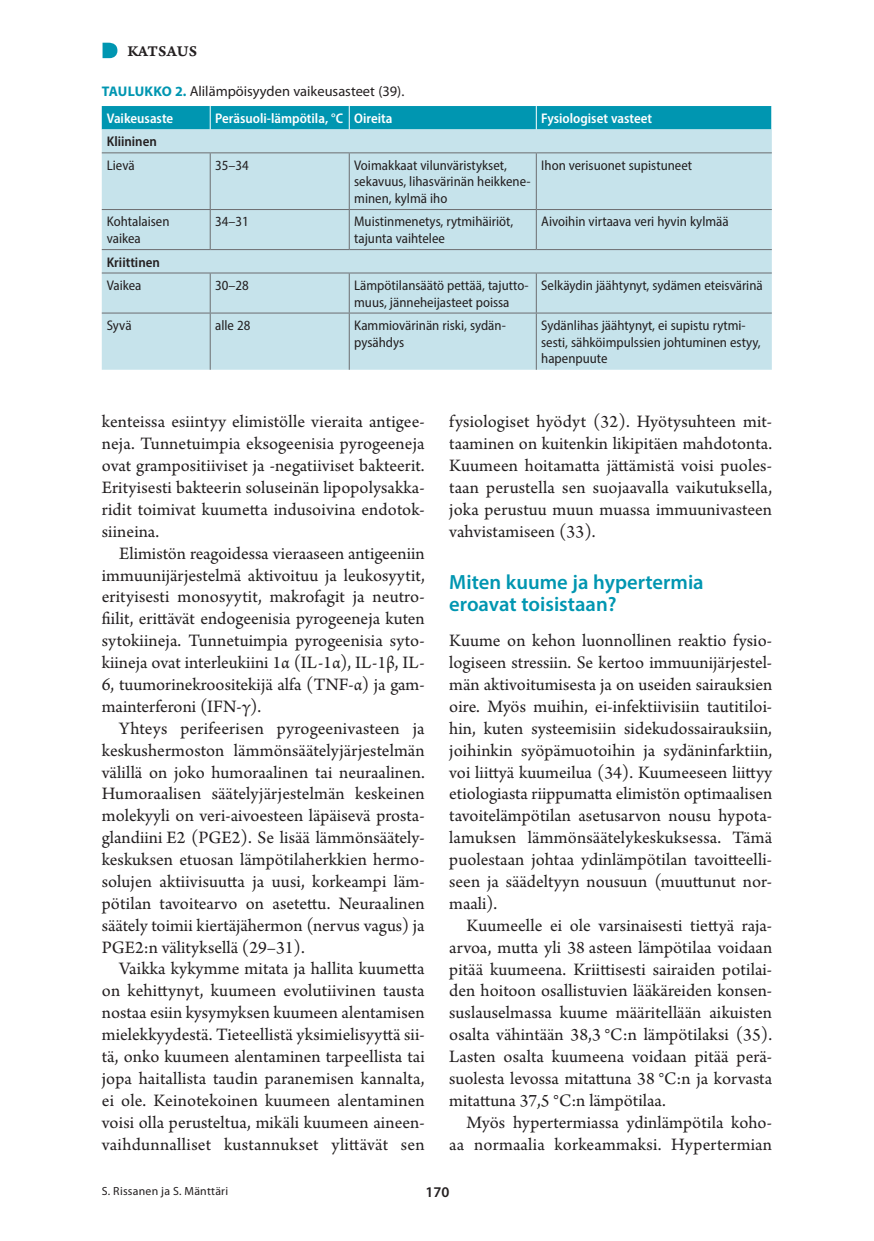
<style>
.page{position:relative;width:874px;height:1241px;background:#fff}
.page>*{position:absolute;margin:0;border:0;box-sizing:border-box;transform-origin:0 0}
.t1{font:600 20.65px/21.9px "Myriad Pro";color:#0096b1}
.t2{font:18.38px/21.9px "Arno Pro";letter-spacing:.005em;color:#231f20;text-align:justify}
.t3{font:15.75px "Arno Pro Smbd Caption";letter-spacing:.005em;color:#231f20}
.t4{font:600 14.88px "Myriad Pro";color:#231f20}
.t5{font:14.35px "Myriad Pro";color:#231f20}
.t6{font:semi-condensed 14px/16.6px "Myriad Pro";color:#231f20}
.t7{font:600 semi-condensed 14px "Myriad Pro";color:#fff}
.t8{font:600 semi-condensed 14px "Myriad Pro";color:#231f20}
.t9{font:11.9px "Myriad Pro";letter-spacing:.02em;color:#231f20}
.s1{font-weight:700;font-size:14px;color:#0096b1}
</style>
<div class="page">
<div style="left:102px;top:129px;width:669px;height:240px;background:#c6e3eb"></div>
<hr style="left:102px;top:152px;width:108px;height:1px;background:#6c6d70">
<hr style="left:210px;top:152px;width:139px;height:1px;background:#6c6d70">
<hr style="left:210px;top:153px;width:1px;height:56px;background:#6c6d70">
<hr style="left:349px;top:152px;width:187px;height:1px;background:#6c6d70">
<hr style="left:348px;top:153px;width:1px;height:56px;background:#6c6d70">
<hr style="left:536px;top:152px;width:235px;height:1px;background:#6c6d70">
<hr style="left:535px;top:153px;width:1px;height:56px;background:#6c6d70">
<hr style="left:102px;top:209px;width:108px;height:1px;background:#6c6d70">
<hr style="left:210px;top:209px;width:139px;height:1px;background:#6c6d70">
<hr style="left:210px;top:210px;width:1px;height:39px;background:#6c6d70">
<hr style="left:349px;top:209px;width:187px;height:1px;background:#6c6d70">
<hr style="left:348px;top:210px;width:1px;height:39px;background:#6c6d70">
<hr style="left:536px;top:209px;width:235px;height:1px;background:#6c6d70">
<hr style="left:535px;top:210px;width:1px;height:39px;background:#6c6d70">
<hr style="left:102px;top:249px;width:108px;height:1px;background:#6c6d70">
<hr style="left:210px;top:249px;width:139px;height:1px;background:#6c6d70">
<hr style="left:349px;top:249px;width:187px;height:1px;background:#6c6d70">
<hr style="left:536px;top:249px;width:235px;height:1px;background:#6c6d70">
<hr style="left:102px;top:272px;width:108px;height:1px;background:#6c6d70">
<hr style="left:210px;top:272px;width:139px;height:1px;background:#6c6d70">
<hr style="left:210px;top:273px;width:1px;height:39px;background:#6c6d70">
<hr style="left:349px;top:272px;width:187px;height:1px;background:#6c6d70">
<hr style="left:348px;top:273px;width:1px;height:39px;background:#6c6d70">
<hr style="left:536px;top:272px;width:235px;height:1px;background:#6c6d70">
<hr style="left:535px;top:273px;width:1px;height:39px;background:#6c6d70">
<hr style="left:102px;top:312px;width:108px;height:1px;background:#6c6d70">
<hr style="left:210px;top:312px;width:139px;height:1px;background:#6c6d70">
<hr style="left:210px;top:313px;width:1px;height:56px;background:#6c6d70">
<hr style="left:349px;top:312px;width:187px;height:1px;background:#6c6d70">
<hr style="left:348px;top:313px;width:1px;height:56px;background:#6c6d70">
<hr style="left:536px;top:312px;width:235px;height:1px;background:#6c6d70">
<hr style="left:535px;top:313px;width:1px;height:56px;background:#6c6d70">
<div style="left:102px;top:106px;width:670px;height:23px;background:#0096b1"></div>
<svg style="left:102px;top:43px;width:15px;height:15px"></svg>
<p class="t3" style="left:127px;top:41px;width:71px">KATSAUS</p>
<p class="t5" style="left:102px;top:82px;width:304px"><span class="s1">TAULUKKO 2.</span> Alilämpöisyyden vaikeusasteet (39).</p>
<p class="t7" style="left:107px;top:109px;width:68px">Vaikeusaste</p>
<p class="t7" style="left:215px;top:109px;width:179px">Peräsuoli-lämpötila, °C Oireita</p>
<p class="t7" style="left:541px;top:109px;width:112px">Fysiologiset vasteet</p>
<p class="t8" style="left:107px;top:133px;width:52px">Kliininen</p>
<p class="t6" style="left:107px;top:157px;width:29px">Lievä</p>
<p class="t6" style="left:215px;top:157px;width:35px">35–34</p>
<p class="t6" style="left:354px;top:157px;width:178px">Voimakkaat vilunväristykset, sekavuus, lihasvärinän heikkene&shy;minen, kylmä iho</p>
<p class="t6" style="left:541px;top:156px;width:152px">Ihon verisuonet supistuneet</p>
<p class="t6" style="left:107px;top:213px;width:64px">Kohtalaisen vaikea</p>
<p class="t6" style="left:215px;top:213px;width:35px">34–31</p>
<p class="t6" style="left:354px;top:213px;width:160px">Muistinmenetys, rytmihäiriöt, tajunta vaihtelee</p>
<p class="t6" style="left:541px;top:213px;width:189px">Aivoihin virtaava veri hyvin kylmää</p>
<p class="t8" style="left:107px;top:253px;width:55px">Kriittinen</p>
<p class="t6" style="left:107px;top:277px;width:36px">Vaikea</p>
<p class="t6" style="left:215px;top:277px;width:35px">30–28</p>
<p class="t6" style="left:354px;top:277px;width:176px">Lämpötilansäätö pettää, tajutto&shy;muus, jänneheijasteet poissa</p>
<p class="t6" style="left:541px;top:277px;width:223px">Selkäydin jäähtynyt, sydämen eteisvärinä</p>
<p class="t6" style="left:107px;top:317px;width:26px">Syvä</p>
<p class="t6" style="left:215px;top:317px;width:37px">alle 28</p>
<p class="t6" style="left:354px;top:317px;width:153px">Kammiovärinän riski, sydän&shy;pysähdys</p>
<p class="t6" style="left:541px;top:317px;width:221px">Sydänlihas jäähtynyt, ei supistu rytmi&shy;sesti, sähköimpulssien johtuminen estyy, hapenpuute</p>
<p class="t2" style="left:102px;top:412px;width:324px">kenteissa esiintyy elimistölle vieraita antigee&shy;neja. Tunnetuimpia eksogeenisia pyrogeeneja ovat grampositiiviset ja ‑negatiiviset bakteerit.<br>Erityisesti bakteerin soluseinän lipopolysakka&shy;ridit toimivat kuumetta indusoivina endotok&shy;siineina.</p>
<p class="t2" style="left:102px;top:543px;width:324px;text-indent:17px">Elimistön reagoidessa vieraaseen antigeeniin immuunijärjestelmä aktivoituu ja leukosyytit, erityisesti monosyytit, makrofagit ja neutro&shy;fiilit, erittävät endogeenisia pyrogeeneja kuten sytokiineja. Tunnetuimpia pyrogeenisia syto&shy;kiineja ovat interleukiini 1α (IL-1α), IL-1β, IL-6, tuumorinekroositekijä alfa (TNF-α) ja gam&shy;mainterferoni (IFN-γ).</p>
<p class="t2" style="left:102px;top:718px;width:324px;text-indent:17px">Yhteys perifeerisen pyrogeenivasteen ja keskushermoston lämmönsäätelyjärjestelmän välillä on joko humoraalinen tai neuraalinen.<br>Humoraalisen säätelyjärjestelmän keskeinen molekyyli on veri-aivoesteen läpäisevä prosta&shy;glandiini E2 (PGE2). Se lisää lämmönsäätely&shy;keskuksen etuosan lämpötilaherkkien hermo&shy;solujen aktiivisuutta ja uusi, korkeampi läm&shy;pötilan tavoitearvo on asetettu. Neuraalinen säätely toimii kiertäjähermon (nervus vagus) ja PGE2:n välityksellä (29–31).</p>
<p class="t2" style="left:102px;top:958px;width:324px;text-indent:17px">Vaikka kykymme mitata ja hallita kuumetta on kehittynyt, kuumeen evolutiivinen tausta nostaa esiin kysymyksen kuumeen alentamisen mielekkyydestä. Tieteellistä yksimielisyyttä sii&shy;tä, onko kuumeen alentaminen tarpeellista tai jopa haitallista taudin paranemisen kannalta, ei ole. Keinotekoinen kuumeen alentaminen voisi olla perusteltua, mikäli kuumeen aineen&shy;vaihdunnalliset kustannukset ylittävät sen</p>
<p class="t2" style="left:449px;top:411px;width:324px">fysiologiset hyödyt (32). Hyötysuhteen mit&shy;taaminen on kuitenkin likipitäen mahdotonta.<br>Kuumeen hoitamatta jättämistä voisi puoles&shy;taan perustella sen suojaavalla vaikutuksella, joka perustuu muun muassa immuunivasteen vahvistamiseen (33).</p>
<p class="t1" style="left:449px;top:571px;width:256px">Miten kuume ja hypertermia eroavat toisistaan?</p>
<p class="t2" style="left:449px;top:630px;width:324px">Kuume on kehon luonnollinen reaktio fysio&shy;logiseen stressiin. Se kertoo immuunijärjestel&shy;män aktivoitumisesta ja on useiden sairauksien oire. Myös muihin, ei-infektiivisiin tautitiloi&shy;hin, kuten systeemisiin sidekudossairauksiin, joihinkin syöpämuotoihin ja sydäninfarktiin, voi liittyä kuumeilua (34). Kuumeeseen liittyy etiologiasta riippumatta elimistön optimaalisen tavoitelämpötilan asetusarvon nousu hypota&shy;lamuksen lämmönsäätelykeskuksessa. Tämä puolestaan johtaa ydinlämpötilan tavoitteelli&shy;seen ja säädeltyyn nousuun (muuttunut nor&shy;maali).</p>
<p class="t2" style="left:449px;top:915px;width:324px;text-indent:17px">Kuumeelle ei ole varsinaisesti tiettyä raja&shy;arvoa, mutta yli 38 asteen lämpötilaa voidaan pitää kuumeena. Kriittisesti sairaiden potilai&shy;den hoitoon osallistuvien lääkäreiden konsen&shy;suslauselmassa kuume määritellään aikuisten osalta vähintään 38,3 °C:n lämpötilaksi (35).<br>Lasten osalta kuumeena voidaan pitää perä&shy;suolesta levossa mitattuna 38 °C:n ja korvasta mitattuna 37,5 °C:n lämpötilaa.</p>
<p class="t2" style="left:449px;top:1111px;width:324px;text-align:right">Myös hypertermiassa ydinlämpötila koho&shy;aa normaalia korkeammaksi. Hypertermian</p>
<p class="t9" style="left:102px;top:1183px;width:128px">S. Rissanen ja S. Mänttäri</p>
<p class="t4" style="left:425px;top:1182px;width:25px">170</p>
</div>
